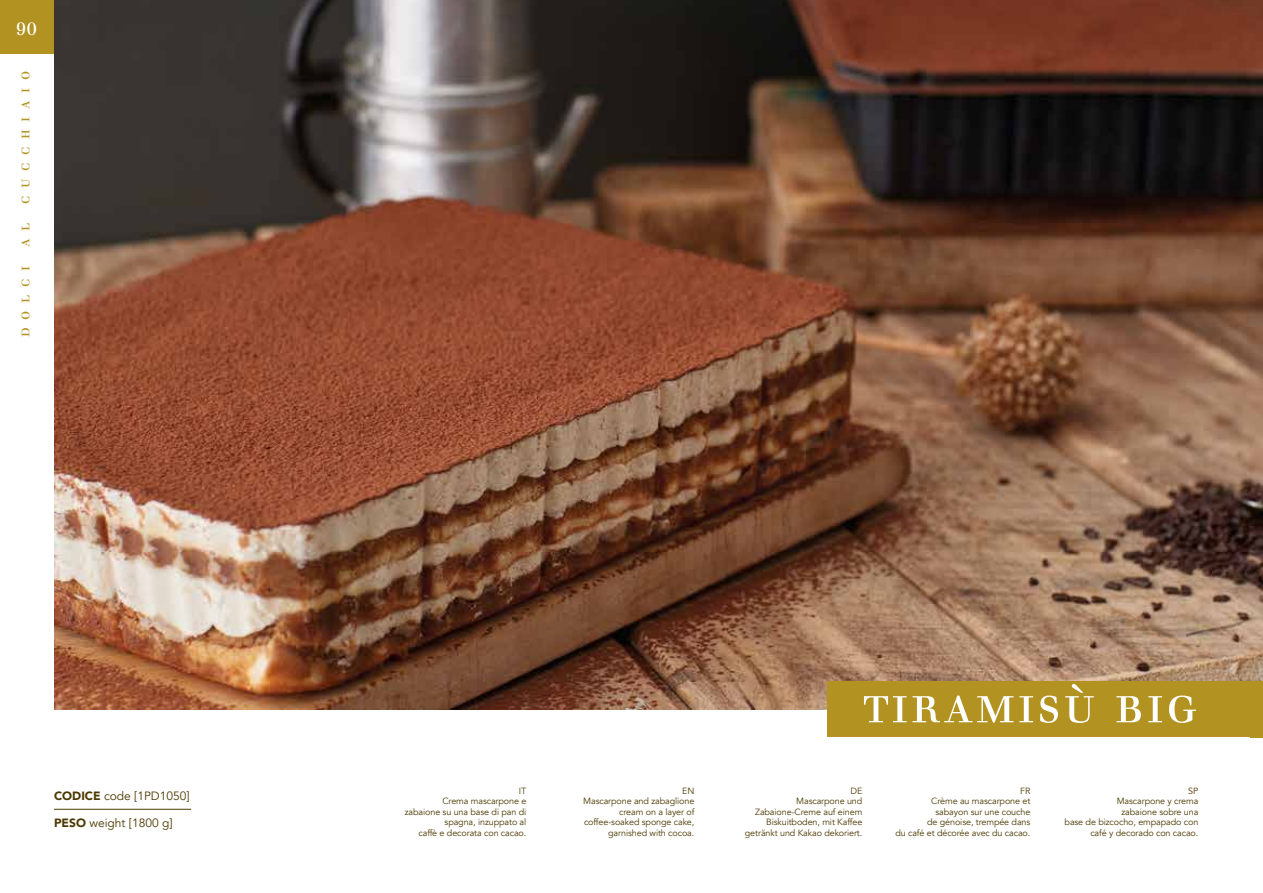
<style>
.page{position:relative;width:1263px;height:893px;background:#fff}
.page>*{position:absolute;margin:0;border:0;box-sizing:border-box;transform-origin:0 0}
.t1{font:51px "Justus Versalitas";letter-spacing:.05em;color:#fff}
.t2{font:18px "Justus Versalitas";color:#fff}
.t3{font:15px "Justus Versalitas";letter-spacing:.5em;color:#b29321}
.t4{font:12px "Avenir";color:#4c3900}
.t5{font:9px/10.5px "Avenir";letter-spacing:-.01em;color:#4c3900;text-align:right}
.s1{font-weight:900}
</style>
<div class="page">
<div style="left:0;top:0;width:54px;height:54px;background:#b29321"></div>
<img style="left:54px;top:0;width:1209px;height:709px">
<div style="left:827px;top:681px;width:436px;height:56px;background:#b29321"></div>
<hr style="left:54px;top:809px;width:137px;height:1px;background:#4c3900">
<div style="left:1250px;top:682px;width:13px;height:56px;background:#b29321"></div>
<h2 class="t2" style="left:16px;top:18px;width:22px">90</h2>
<h3 class="t3" style="left:15px;top:204px;width:134px;rotate:-90deg">cucchiaio</h3>
<h3 class="t3" style="left:15px;top:247px;width:26px;rotate:-90deg">a l</h3>
<h3 class="t3" style="left:15px;top:337px;width:72px;rotate:-90deg">dolci</h3>
<h3 class="t4" style="left:54px;top:788px;width:137px"><span class="s1">CODICE</span> code [1PD1050]</h3>
<h3 class="t4" style="left:54px;top:815px;width:120px"><span class="s1">PESO</span> weight [1800 g]</h3>
<h1 class="t1" style="left:863px;top:674px;width:337px">tiramisù big</h1>
<p class="t5" style="left:405px;top:785px;width:123px">IT<br>Crema mascarpone e zabaione su una base di pan di spagna, inzuppato al<br>caffè e decorata con cacao.</p>
<p class="t5" style="left:583px;top:785px;width:113px">EN<br>Mascarpone and zabaglione cream on a layer of coffee-soaked sponge cake, garnished with cocoa.</p>
<p class="t5" style="left:745px;top:785px;width:119px">DE<br>Mascarpone und<br>Zabaione-Creme auf einem<br>Biskuitboden, mit Kaffee getränkt und Kakao dekoriert.</p>
<p class="t5" style="left:895px;top:785px;width:137px">FR<br>Crème au mascarpone et<br>sabayon sur une couche<br>de génoise, trempée dans<br>du café et décorée avec du cacao.</p>
<p class="t5" style="left:1064px;top:785px;width:135px">SP<br>Mascarpone y crema<br>zabaione sobre una<br>base de bizcocho, empapado con café y decorado con cacao.</p>
</div>
